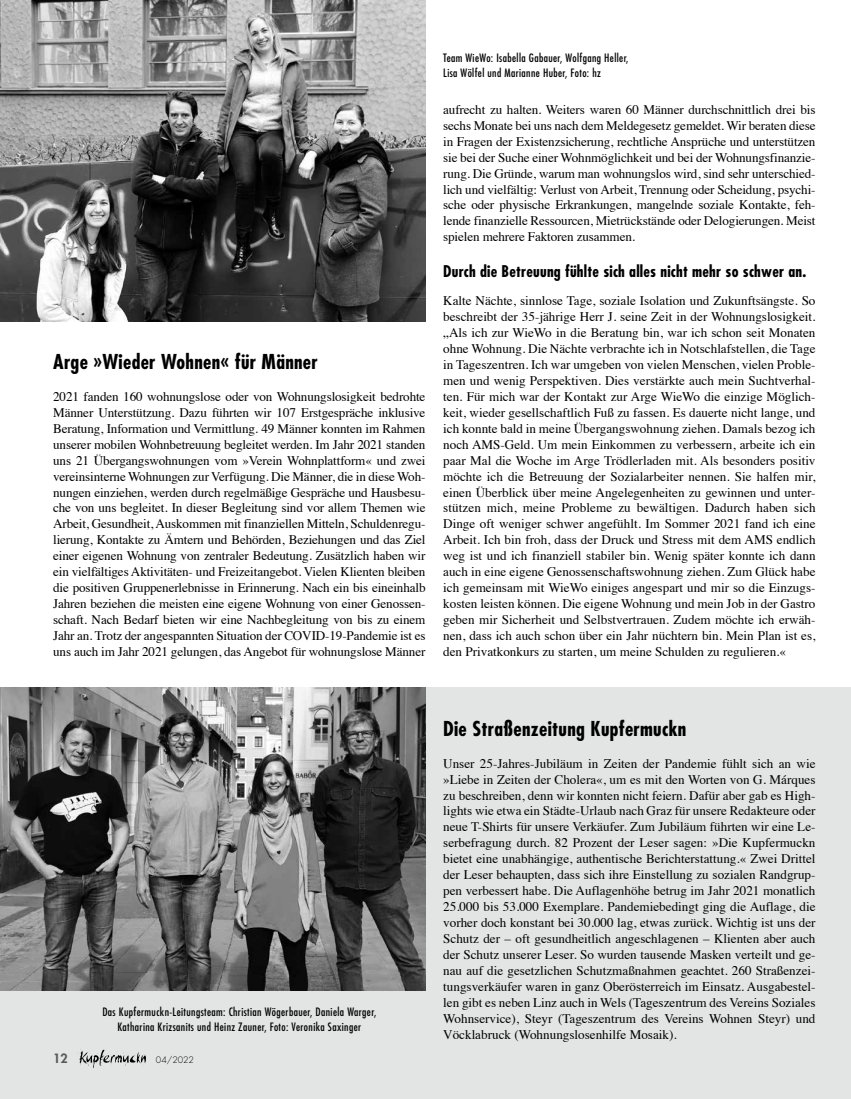
<style>
.page{position:relative;width:851px;height:1099px;background:#fff}
.page>*{position:absolute;margin:0;border:0;box-sizing:border-box;transform-origin:0 0}
.t1{font:700 condensed 20px "Futura";letter-spacing:.015em;color:#000}
.t2{font:700 condensed 15.75px "Futura";letter-spacing:.015em;color:#000}
.t3{font:13.12px/15.9px "Times";letter-spacing:-.01em;color:#000;text-align:justify}
.t4{font:800 12.5px "Futura";color:#58585a}
.t5{font:condensed 11.25px/15px "Futura";letter-spacing:.035em;color:#000;text-align:center}
.t6{font:300 8.75px "Futura";color:#000}
</style>
<div class="page">
<hr style="left:850px;top:0;width:1px;height:688px;background:#e3e4e4">
<img style="left:0;top:0;width:425px;height:321px">
<div style="left:0;top:688px;width:850px;height:410px;background:#e3e4e4"></div>
<img style="left:0;top:688px;width:425px;height:302px">
<svg style="left:79px;top:1049px;width:67px;height:19px"></svg>
<h1 class="t1" style="left:53px;top:349px;width:266px">Arge »Wieder Wohnen« für Männer</h1>
<p class="t3" style="left:53px;top:387px;width:374px">2021 fanden 160 wohnungslose oder von Wohnungslosigkeit bedrohte Männer Unterstützung. Dazu führten wir 107 Erstgespräche inklusive Beratung, Information und Vermittlung. 49 Männer konnten im Rahmen unserer mobilen Wohnbetreuung begleitet werden. Im Jahr 2021 standen uns 21 Übergangswohnungen vom »Verein Wohnplattform« und zwei vereinsinterne Wohnungen zur Verfügung. Die Männer, die in diese Woh&shy;nungen einziehen, werden durch regelmäßige Gespräche und Hausbesu&shy;che von uns begleitet. In dieser Begleitung sind vor allem Themen wie Arbeit, Gesundheit, Auskommen mit finanziellen Mitteln, Schuldenregu&shy;lierung, Kontakte zu Ämtern und Behörden, Beziehungen und das Ziel einer eigenen Wohnung von zentraler Bedeutung. Zusätzlich haben wir ein vielfältiges Aktivitäten- und Freizeitangebot. Vielen Klienten bleiben die positiven Gruppenerlebnisse in Erinnerung. Nach ein bis eineinhalb Jahren beziehen die meisten eine eigene Wohnung von einer Genossen&shy;schaft. Nach Bedarf bieten wir eine Nachbegleitung von bis zu einem Jahr an. Trotz der angespannten Situation der COVID-19-Pandemie ist es uns auch im Jahr 2021 gelungen, das Angebot für wohnungslose Männer</p>
<p class="t5" style="left:443px;top:50px;width:187px;text-align:left">Team WieWo: Isabella Gabauer, Wolfgang Heller,<br>Lisa Wölfel und Marianne Huber, Foto: hz</p>
<p class="t3" style="left:443px;top:100px;width:374px">aufrecht zu halten. Weiters waren 60 Männer durchschnittlich drei bis sechs Monate bei uns nach dem Meldegesetz gemeldet. Wir beraten diese in Fragen der Existenzsicherung, rechtliche Ansprüche und unterstützen sie bei der Suche einer Wohnmöglichkeit und bei der Wohnungsfinanzie&shy;rung. Die Gründe, warum man wohnungslos wird, sind sehr unterschied&shy;lich und vielfältig: Verlust von Arbeit, Trennung oder Scheidung, psychi&shy;sche oder physische Erkrankungen, mangelnde soziale Kontakte, feh&shy;lende finanzielle Ressourcen, Mietrückstände oder Delogierungen. Meist spielen mehrere Faktoren zusammen.</p>
<p class="t2" style="left:443px;top:261px;width:364px">Durch die Betreuung fühlte sich alles nicht mehr so schwer an.</p>
<p class="t3" style="left:443px;top:292px;width:374px">Kalte Nächte, sinnlose Tage, soziale Isolation und Zukunftsängste. So beschreibt der 35-jährige Herr J. seine Zeit in der Wohnungslosigkeit. „Als ich zur WieWo in die Beratung bin, war ich schon seit Monaten ohne Wohnung. Die Nächte verbrachte ich in Notschlafstellen, die Tage in Tageszentren. Ich war umgeben von vielen Menschen, vielen Proble&shy;men und wenig Perspektiven. Dies verstärkte auch mein Suchtverhal&shy;ten. Für mich war der Kontakt zur Arge WieWo die einzige Möglich&shy;keit, wieder gesellschaftlich Fuß zu fassen. Es dauerte nicht lange, und ich konnte bald in meine Übergangswohnung ziehen. Damals bezog ich noch AMS-Geld. Um mein Einkommen zu verbessern, arbeite ich ein paar Mal die Woche im Arge Trödlerladen mit. Als besonders positiv möchte ich die Betreuung der Sozialarbeiter nennen. Sie halfen mir, einen Überblick über meine Angelegenheiten zu gewinnen und unter&shy;stützen mich, meine Probleme zu bewältigen. Dadurch haben sich Dinge oft weniger schwer angefühlt. Im Sommer 2021 fand ich eine Arbeit. Ich bin froh, dass der Druck und Stress mit dem AMS endlich weg ist und ich finanziell stabiler bin. Wenig später konnte ich dann auch in eine eigene Genossenschaftswohnung ziehen. Zum Glück habe ich gemeinsam mit WieWo einiges angespart und mir so die Einzugs&shy;kosten leisten können. Die eigene Wohnung und mein Job in der Gastro geben mir Sicherheit und Selbstvertrauen. Zudem möchte ich erwäh&shy;nen, dass ich auch schon über ein Jahr nüchtern bin. Mein Plan ist es, den Privatkonkurs zu starten, um meine Schulden zu regulieren.«</p>
<p class="t5" style="left:102px;top:1004px;width:275px">Das Kupfermuckn-Leitungsteam: Christian Wögerbauer, Daniela Warger,<br>Katharina Krizsanits und Heinz Zauner, Foto: Veronika Saxinger</p>
<p class="t4" style="left:53px;top:1050px;width:16px">12</p>
<p class="t6" style="left:156px;top:1054px;width:40px">04/2022</p>
<h1 class="t1" style="left:443px;top:715px;width:244px">Die Straßenzeitung Kupfermuckn</h1>
<p class="t3" style="left:443px;top:754px;width:374px">Unser 25-Jahres-Jubiläum in Zeiten der Pandemie fühlt sich an wie »Liebe in Zeiten der Cholera«, um es mit den Worten von G. Márques zu beschreiben, denn wir konnten nicht feiern. Dafür aber gab es High&shy;lights wie etwa ein Städte-Urlaub nach Graz für unsere Redakteure oder neue T-Shirts für unsere Verkäufer. Zum Jubiläum führten wir eine Le&shy;serbefragung durch. 82 Prozent der Leser sagen: »Die Kupfermuckn bietet eine unabhängige, authentische Berichterstattung.« Zwei Drittel der Leser behaupten, dass sich ihre Einstellung zu sozialen Randgrup&shy;pen verbessert habe. Die Auflagenhöhe betrug im Jahr 2021 monatlich 25.000 bis 53.000 Exemplare. Pandemiebedingt ging die Auflage, die vorher doch konstant bei 30.000 lag, etwas zurück. Wichtig ist uns der Schutz der – oft gesundheitlich angeschlagenen – Klienten aber auch der Schutz unserer Leser. So wurden tausende Masken verteilt und ge&shy;nau auf die gesetzlichen Schutzmaßnahmen geachtet. 260 Straßenzei&shy;tungsverkäufer waren in ganz Oberösterreich im Einsatz. Ausgabestel&shy;len gibt es neben Linz auch in Wels (Tageszentrum des Vereins Soziales Wohnservice), Steyr (Tageszentrum des Vereins Wohnen Steyr) und Vöcklabruck (Wohnungslosenhilfe Mosaik).</p>
</div>
